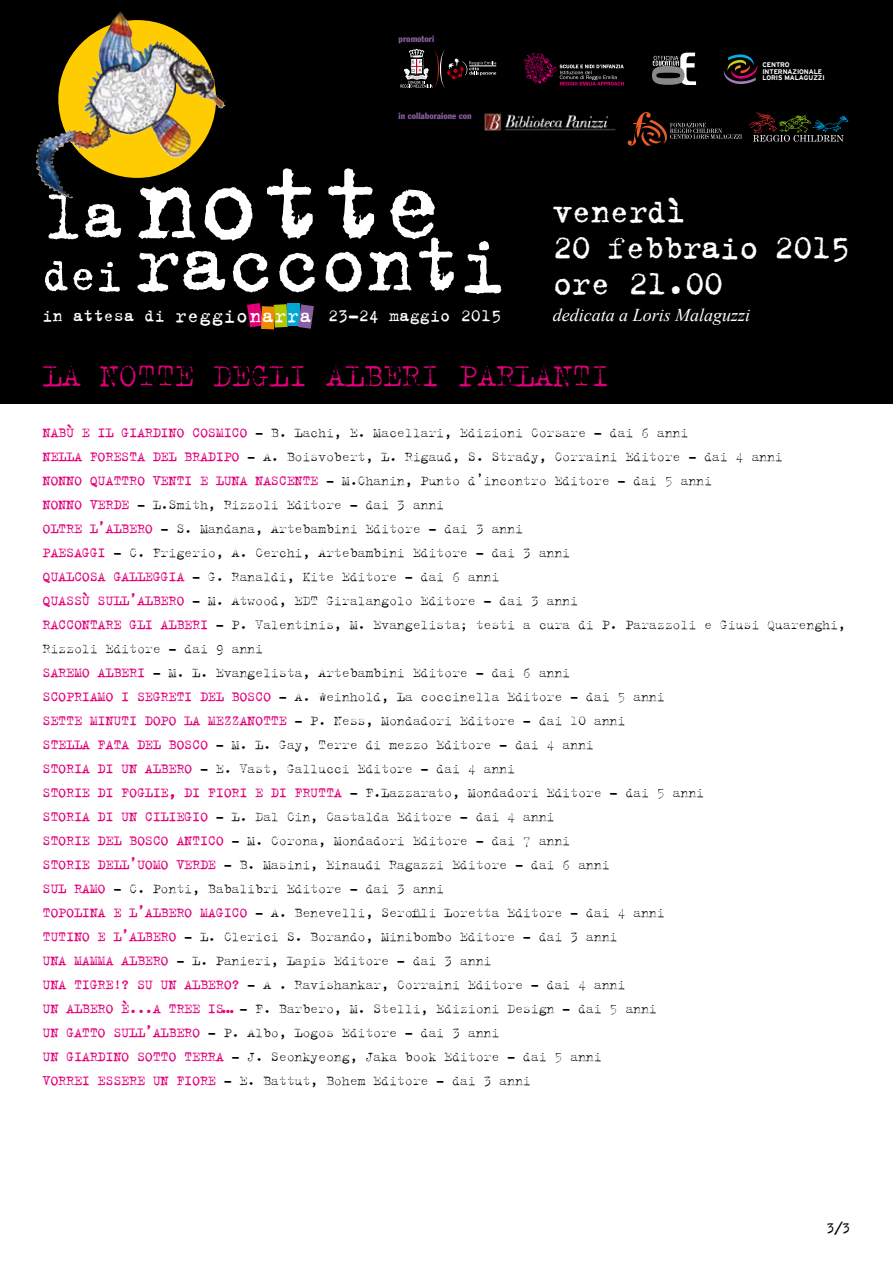
<style>
.page{position:relative;width:893px;height:1263px;background:#fff}
.page>*{position:absolute;margin:0;border:0;box-sizing:border-box;transform-origin:0 0}
.t1{font:116.85px "Trixie";letter-spacing:-.025em;color:#fff}
.t2{font:88.5px "Trixie";letter-spacing:-.025em;color:#fff}
.t3{font:36px/36px "Trixie";letter-spacing:-.025em;color:#fff}
.t4{font:300 36px "Trixie";letter-spacing:-.025em;color:#e2007a}
.t5{font:21.45px "Trixie";letter-spacing:.03em;color:#fff}
.t6{font:18.6px "Trixie";color:#fff}
.t7{font:italic 18px "Times New Roman";color:#fff}
.t8{font:300 15px/24px "Trixie";letter-spacing:-.025em;color:#000}
.t9{font:15px "Trixie";color:#000}
.t10{font:condensed 9px "Franklin Gothic";color:#885ea0}
.t11{font:700 6.75px/6.3px "Interstate";letter-spacing:-.01em;color:#fff}
.s1{font-size:75.9px}
.s2{font-size:50.55px}
.s3{font-weight:400;color:#e2007a}
</style>
<div class="page">
<div style="left:0;top:0;width:893px;height:404px;background:#000"></div>
<img style="left:58px;top:20px;width:158px;height:158px;border-radius:50%">
<img style="left:84px;top:12px;width:36px;height:95px">
<div style="left:287px;top:303px;width:13px;height:22px;background:#00a6d4"></div>
<svg style="left:298px;top:304px;width:16px;height:25px"></svg>
<svg style="left:247px;top:303px;width:41px;height:26px"></svg>
<svg style="left:524px;top:53px;width:100px;height:32px"></svg>
<svg style="left:400px;top:50px;width:96px;height:38px"></svg>
<svg style="left:724px;top:55px;width:33px;height:29px"></svg>
<img style="left:652px;top:52px;width:45px;height:33px">
<img style="left:484px;top:113px;width:132px;height:18px">
<svg style="left:628px;top:112px;width:114px;height:34px"></svg>
<svg style="left:749px;top:112px;width:100px;height:30px"></svg>
<p class="t10" style="left:399px;top:34px;width:37px">promotori</p>
<p class="t10" style="left:399px;top:110px;width:75px">in collaboraione con</p>
<h1 class="t1" style="left:42px;top:126px;width:404px"><span class="s1">LA</span> NOTTE</h1>
<h2 class="t2" style="left:42px;top:205px;width:466px"><span class="s2">DEI</span> RACCONTI</h2>
<p class="t11" style="left:762px;top:62px;width:64px">CENTRO<br>INTERNAZIONALE<br>LORIS MALAGUZZI</p>
<h3 class="t3" style="left:553px;top:193px;width:299px">VENERDÌ<br>20 FEBBRAIO 2015<br>ORE 21.00</h3>
<h3 class="t5" style="left:175px;top:302px;width:138px">REGGIONARRA</h3>
<p class="t7" style="left:553px;top:303px;width:199px">dedicata a Loris Malaguzzi</p>
<h3 class="t4" style="left:42px;top:355px;width:569px">LA NOTTE DEGLI ALBERI PARLANTI</h3>
<p class="t6" style="left:42px;top:304px;width:124px">IN ATTESA DI</p>
<p class="t6" style="left:328px;top:304px;width:175px">23-24 MAGGIO 2015</p>
<p class="t8" style="left:43px;top:420px;width:805px"><span class="s3">NABÙ E IL GIARDINO COSMICO</span> - B. Lachi, E. Macellari, Edizioni Corsare - dai 6 anni<br><span class="s3">NELLA FORESTA DEL BRADIPO</span> - A. Boisvobert, L. Rigaud, S. Strady, Corraini Editore - dai 4 anni<br><span class="s3">NONNO QUATTRO VENTI E LUNA NASCENTE</span> - M.Chanin, Punto d’incontro Editore - dai 5 anni<br><span class="s3">NONNO VERDE</span> - L.Smith, Rizzoli Editore - dai 3 anni<br><span class="s3">OLTRE L’ALBERO</span> - S. Mandana, Artebambini Editore - dai 3 anni<br><span class="s3">PAESAGGI</span> - C. Frigerio, A. Cerchi, Artebambini Editore - dai 3 anni<br><span class="s3">QUALCOSA GALLEGGIA</span> - G. Ranaldi, Kite Editore - dai 6 anni<br><span class="s3">QUASSÙ SULL’ALBERO</span> - M. Atwood, EDT Giralangolo Editore - dai 3 anni<br><span class="s3">RACCONTARE GLI ALBERI</span> - P. Valentinis, M. Evangelista; testi a cura di P. Parazzoli e Giusi Quarenghi, Rizzoli Editore - dai 9 anni<br><span class="s3">SAREMO ALBERI</span> - M. L. Evangelista, Artebambini Editore - dai 6 anni<br><span class="s3">S COPRIAMO I SEGRETI DEL BOSCO</span> - A. Weinhold, La coccinella Editore - dai 5 anni<br><span class="s3">SETTE MINUTI DOPO LA MEZZANOTTE</span> - P. Ness, Mondadori Editore - dai 10 anni<br><span class="s3">STELLA FATA DEL BOSCO</span> - M. L. Gay, Terre di mezzo Editore - dai 4 anni<br><span class="s3">STORIA DI UN ALBERO</span> - E. Vast, Gallucci Editore - dai 4 anni<br><span class="s3">STORIE DI FOGLIE, DI FIORI E DI FRUTTA</span> - F.Lazzarato, Mondadori Editore - dai 5 anni<br><span class="s3">STORIA DI UN CILIEGIO</span> - L. Dal Cin, Castalda Editore - dai 4 anni<br><span class="s3">STORIE DEL BOSCO ANTICO</span> - M. Corona, Mondadori Editore - dai 7 anni<br><span class="s3">S TORIE DELL’UOMO VERDE</span> - B. Masini, Einaudi Ragazzi Editore - dai 6 anni<br><span class="s3">SUL RAMO</span> - C. Ponti, Babalibri Editore - dai 3 anni<br><span class="s3">TOPOLINA E L’ALBERO MAGICO</span> - A. Benevelli, Serofili Loretta Editore - dai 4 anni<br><span class="s3">TUTINO E L’ALBERO</span> - L. Clerici S. Borando, Minibombo Editore - dai 3 anni<br><span class="s3">UNA MAMMA ALBERO</span> - L. Panieri, Lapis Editore - dai 3 anni<br><span class="s3">UNA TIGRE!? SU UN ALBERO?</span> - A . Ravishankar, Corraini Editore - dai 4 anni<br><span class="s3">UN ALBERO È...A TREE IS…</span> - F. Barbero, M. Stelli, Edizioni Design - dai 5 anni<br><span class="s3">UN GATTO SULL’ALBERO</span> - P. Albo, Logos Editore - dai 3 anni<br><span class="s3">UN GIARDINO SOTTO TERRA</span> - J. Seonkyeong, Jaka book Editore - dai 5 anni<br><span class="s3">VORREI ESSERE UN FIORE</span> - E. Battut, Bohem Editore - dai 3 anni</p>
<p class="t9" style="left:826px;top:1217px;width:25px">3/3</p>
</div>
